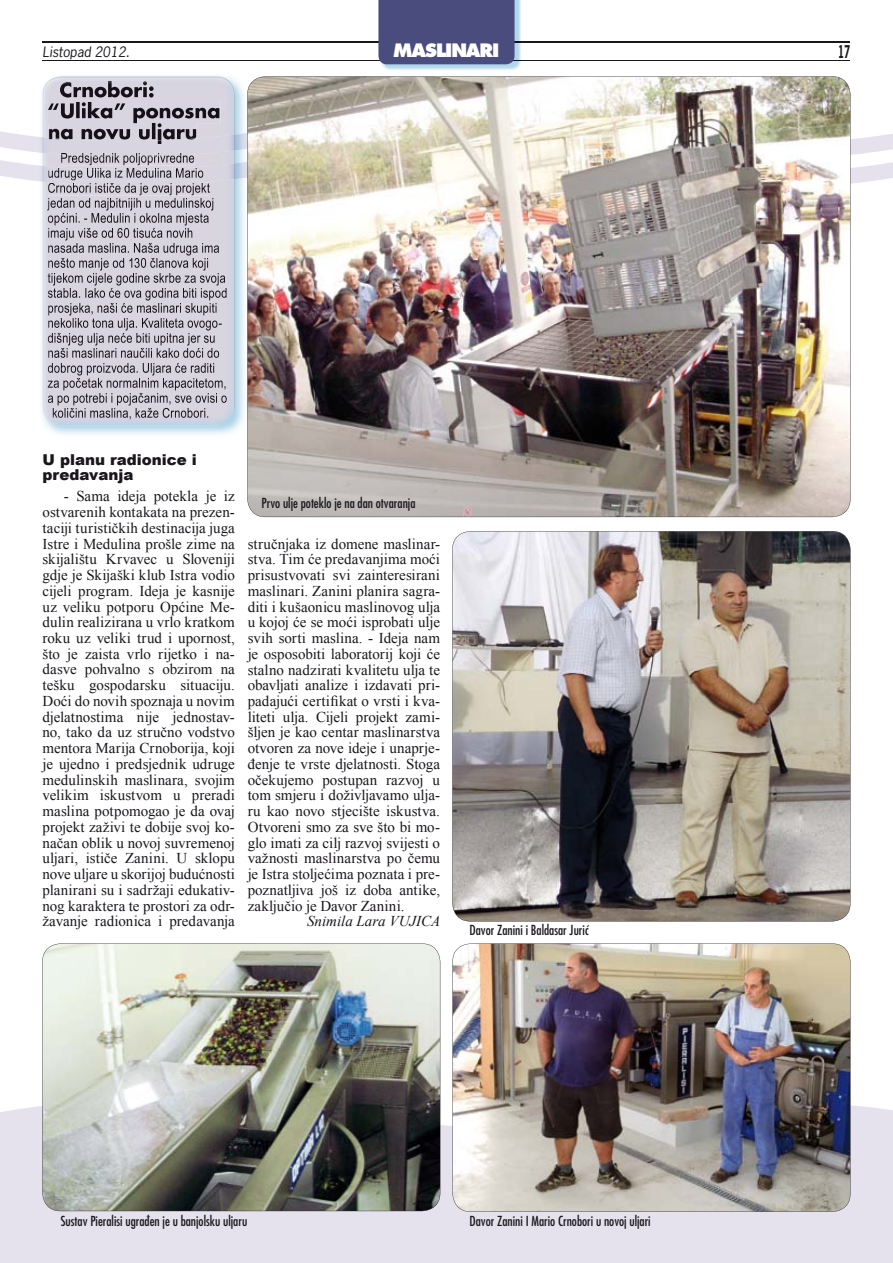
<style>
.page{position:relative;width:893px;height:1263px;background:#fff}
.page>*{position:absolute;margin:0;border:0;box-sizing:border-box;transform-origin:0 0}
.t1{font:800 18px "Futura";letter-spacing:-.065em;color:#fff}
.t2{font:700 16.5px "News Gothic";color:#1a171c;scale:.6 1}
.t3{font:15px/15.8px "Times New Roman";color:#1a171c;text-align:justify}
.t4{font:900 15px/15px "Arial";color:#1a171c}
.t5{font:italic 15px "Times New Roman";color:#1a171c}
.t6{font:condensed 13.5px "Futura";color:#1a171c}
.t7{font:italic 13.5px "News Gothic Std";color:#1a171c}
</style>
<div class="page">
<hr style="left:43px;top:41px;width:807px;height:1px;background:#1a171c">
<hr style="left:43px;top:60px;width:807px;height:1px;background:#1a171c">
<svg style="left:0;top:169px;width:893px;height:29px"></svg>
<svg style="left:0;top:109px;width:893px;height:60px"></svg>
<div style="left:0;top:1090px;width:893px;height:173px;background:#e5e2ee"></div>
<img style="left:382px;top:0;width:139px;height:70px">
<div style="left:378px;top:0;width:136px;height:64px;background:#494c7c"></div>
<img style="left:39px;top:76px;width:208px;height:358px">
<img style="left:39px;top:162px;width:208px;height:20px">
<img style="left:39px;top:133px;width:208px;height:20px">
<img style="left:43px;top:77px;width:192px;height:348px">
<img style="left:43px;top:163px;width:192px;height:19px">
<img style="left:43px;top:135px;width:192px;height:18px">
<img style="left:452px;top:531px;width:398px;height:390px">
<img style="left:247px;top:76px;width:603px;height:441px">
<img style="left:42px;top:943px;width:398px;height:268px">
<img style="left:452px;top:943px;width:398px;height:269px">
<p class="t7" style="left:43px;top:43px;width:89px">Listopad 2012.</p>
<p class="t1" style="left:393px;top:39px;width:107px">MASLINARI</p>
<p class="t2" style="left:838px;top:41px;width:22px">17</p>
<p class="t4" style="left:43px;top:451px;width:156px">U planu radionice i predavanja</p>
<p class="t3" style="left:43px;top:488px;width:194px;text-indent:21px">- Sama ideja potekla je iz ostvarenih kontakata na prezen&shy;taciji turističkih destinacija juga Istre i Medulina prošle zime na skijalištu Krvavec u Sloveniji gdje je Skijaški klub Istra vodio cijeli program. Ideja je kasnije uz veliku potporu Općine Me&shy;dulin realizirana u vrlo kratkom roku uz veliki trud i upornost, što je zaista vrlo rijetko i na&shy;dasve pohvalno s obzirom na tešku gospodarsku situaciju.<br>Doći do novih spoznaja u novim djelatnostima nije jednostav&shy;no, tako da uz stručno vodstvo mentora Marija Crnoborija, koji je ujedno i predsjednik udruge medulinskih maslinara, svojim velikim iskustvom u preradi maslina potpomogao je da ovaj projekt zaživi te dobije svoj ko&shy;načan oblik u novoj suvremenoj uljari, ističe Zanini. U sklopu nove uljare u skorijoj budućnosti planirani su i sadržaji edukativ&shy;nog karaktera te prostori za odr&shy;žavanje radionica i predavanja</p>
<p class="t6" style="left:261px;top:494px;width:155px">Prvo ulje poteklo je na dan otvaranja</p>
<p class="t3" style="left:248px;top:535px;width:194px">stručnjaka iz domene maslinar&shy;stva. Tim će predavanjima moći prisustvovati svi zainteresirani maslinari. Zanini planira sagra&shy;diti i kušaonicu maslinovog ulja u kojoj će se moći isprobati ulje svih sorti maslina. - Ideja nam je osposobiti laboratorij koji će stalno nadzirati kvalitetu ulja te obavljati analize i izdavati pri&shy;padajući certifikat o vrsti i kva&shy;liteti ulja. Cijeli projekt zami&shy;šljen je kao centar maslinarstva otvoren za nove ideje i unaprje&shy;đenje te vrste djelatnosti. Stoga očekujemo postupan razvoj u tom smjeru i doživljavamo ulja&shy;ru kao novo stjecište iskustva.<br>Otvoreni smo za sve što bi mo&shy;glo imati za cilj razvoj svijesti o važnosti maslinarstva po čemu je Istra stoljećima poznata i pre&shy;poznatljiva još iz doba antike, zaključio je Davor Zanini.</p>
<p class="t5" style="left:307px;top:910px;width:135px">Snimila Lara VUJICA</p>
<p class="t6" style="left:469px;top:921px;width:121px">Davor Zanini i Baldasar Jurić</p>
<p class="t6" style="left:61px;top:1212px;width:188px">Sustav Pieralisi ugrađen je u banjolsku uljaru</p>
<p class="t6" style="left:469px;top:1212px;width:183px">Davor Zanini I Mario Crnobori u novoj uljari</p>
</div>
